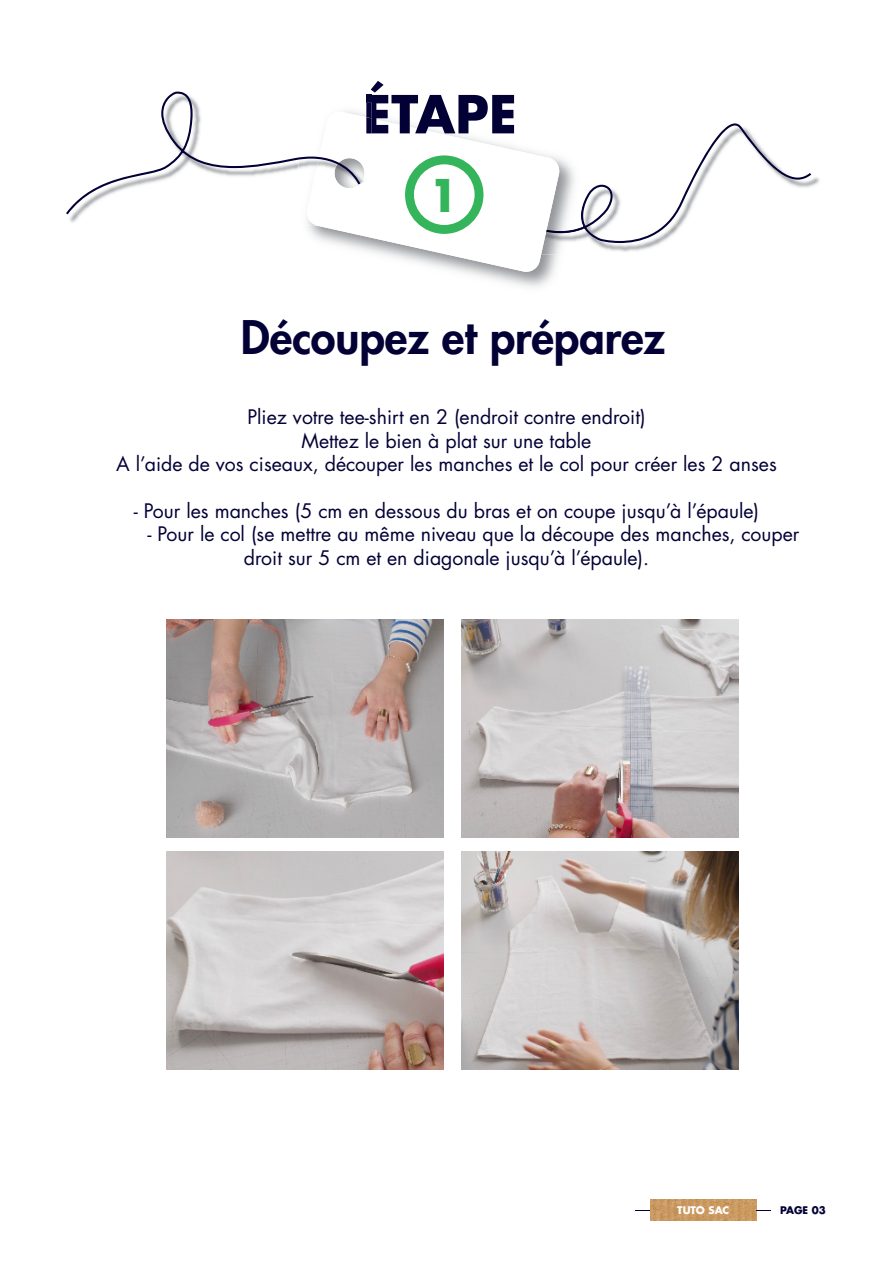
<style>
.page{position:relative;width:893px;height:1263px;background:#fff}
.page>*{position:absolute;margin:0;border:0;box-sizing:border-box;transform-origin:0 0}
.t1{font:700 51px "Futura LT Pro";color:#030036}
.t2{font:800 45px "Futura LT Pro";color:#030036}
.t3{font:700 43.8px "Futura LT Pro";color:#35b55b}
.t4{font:19.5px/23.4px "Futura LT Pro";color:#030036}
.t5{font:700 10.2px "Futura LT Pro";color:#fff}
.t6{font:700 10.2px "Futura LT Pro";letter-spacing:-.005em;color:#030036}
</style>
<div class="page">
<svg style="left:66px;top:92px;width:745px;height:181px"></svg>
<img style="left:650px;top:1199px;width:106px;height:21px">
<svg style="left:635px;top:1210px;width:15px;height:1px"></svg>
<svg style="left:756px;top:1210px;width:15px;height:1px"></svg>
<img style="left:166px;top:619px;width:278px;height:218px">
<img style="left:462px;top:619px;width:277px;height:218px">
<img style="left:462px;top:851px;width:277px;height:218px">
<img style="left:166px;top:851px;width:278px;height:218px">
<h1 class="t1" style="left:363px;top:75px;width:155px">ÉTAPE</h1>
<h3 class="t3" style="left:429px;top:162px;width:32px">1</h3>
<p class="t2" style="left:241px;top:303px;width:426px">Découpez et préparez</p>
<p class="t4" style="left:247px;top:405px;width:400px">Pliez votre tee-shirt en 2 (endroit contre endroit)</p>
<p class="t4" style="left:302px;top:428px;width:291px">Mettez le bien à plat sur une table</p>
<p class="t4" style="left:116px;top:452px;width:662px">A l’aide de vos ciseaux, découper les manches et le col pour créer les 2 anses</p>
<p class="t4" style="left:134px;top:499px;width:627px">- Pour les manches (5 cm en dessous du bras et on coupe jusqu’à l’épaule)</p>
<p class="t4" style="left:244px;top:522px;width:557px;text-indent:-96px">- Pour le col (se mettre au même niveau que la découpe des manches, couper droit sur 5 cm et en diagonale jusqu’à l’épaule).</p>
<p class="t5" style="left:677px;top:1202px;width:54px">TUTO SAC</p>
<p class="t6" style="left:780px;top:1202px;width:47px">PAGE 03</p>
</div>
